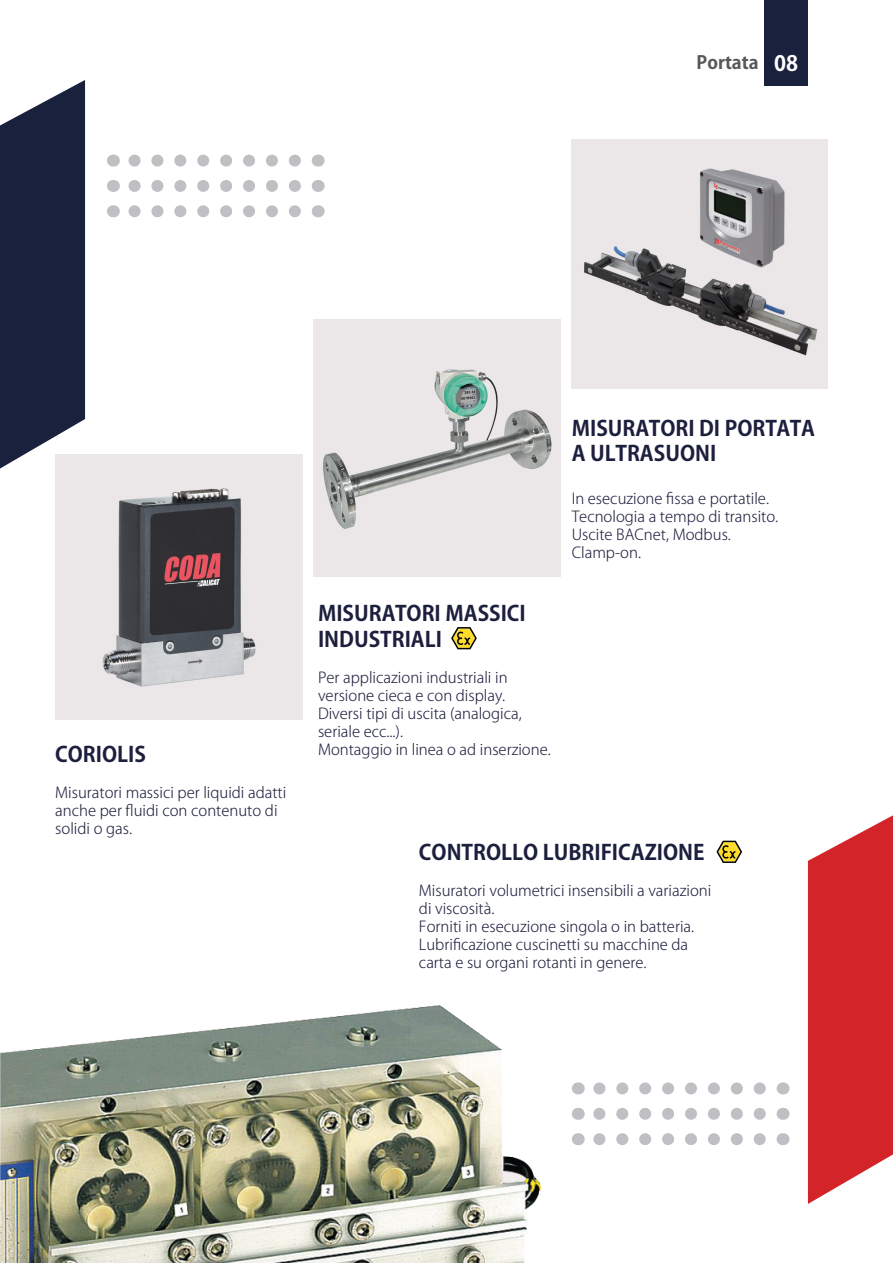
<style>
.page{position:relative;width:893px;height:1263px;background:#fff}
.page>*{position:absolute;margin:0;border:0;box-sizing:border-box;transform-origin:0 0}
.t1{font:700 21px "Koz Go Pr 6 N";color:#1d1f3e}
.t2{font:700 21px "Koz Go Pr 6 N";color:#1c1f3d}
.t3{font:700 21px "Koz Go Pr 6 N";color:#fff}
.t4{font:700 18px "Koz Go Pr 6 N";color:#57585a}
.t5{font:300 15px/18px "Koz Go Pr 6 N";color:#1c1f3d}
.t6{font:300 15px/18px "Koz Go Pr 6 N";color:#1d1f3e}
</style>
<div class="page">
<img style="left:0;top:1005px;width:585px;height:258px">
<svg style="left:716px;top:841px;width:26px;height:22px"></svg>
<img style="left:55px;top:455px;width:247px;height:264px">
<img style="left:313px;top:319px;width:248px;height:257px">
<img style="left:572px;top:139px;width:255px;height:250px">
<svg style="left:451px;top:627px;width:26px;height:22px"></svg>
<svg style="left:808px;top:815px;width:85px;height:389px;background:#d83e44"></svg>
<svg style="left:0;top:80px;width:85px;height:389px;background:#353c54"></svg>
<svg style="left:593px;top:1082px;width:167px;height:12px"></svg>
<svg style="left:782px;top:1082px;width:1px;height:12px"></svg>
<svg style="left:578px;top:1082px;width:1px;height:12px"></svg>
<svg style="left:593px;top:1108px;width:167px;height:12px"></svg>
<svg style="left:782px;top:1108px;width:1px;height:12px"></svg>
<svg style="left:578px;top:1108px;width:1px;height:12px"></svg>
<svg style="left:593px;top:1133px;width:167px;height:12px"></svg>
<svg style="left:782px;top:1133px;width:1px;height:12px"></svg>
<svg style="left:578px;top:1133px;width:1px;height:12px"></svg>
<svg style="left:128px;top:155px;width:167px;height:12px"></svg>
<svg style="left:318px;top:155px;width:1px;height:12px"></svg>
<svg style="left:113px;top:155px;width:1px;height:12px"></svg>
<svg style="left:128px;top:180px;width:167px;height:12px"></svg>
<svg style="left:318px;top:180px;width:1px;height:12px"></svg>
<svg style="left:113px;top:180px;width:1px;height:12px"></svg>
<svg style="left:128px;top:205px;width:167px;height:12px"></svg>
<svg style="left:318px;top:205px;width:1px;height:12px"></svg>
<svg style="left:113px;top:205px;width:1px;height:12px"></svg>
<div style="left:764px;top:0;width:44px;height:85px;background:#1a213d"></div>
<p class="t4" style="left:697px;top:52px;width:64px">Portata</p>
<p class="t3" style="left:774px;top:52px;width:26px">08</p>
<p class="t2" style="left:55px;top:743px;width:92px">CORIOLIS</p>
<p class="t5" style="left:55px;top:784px;width:233px">Misuratori massici per liquidi adatti anche per fluidi con contenuto di solidi o gas.</p>
<p class="t1" style="left:318px;top:602px;width:209px">MISURATORI MASSICI</p>
<p class="t1" style="left:318px;top:627px;width:126px">INDUSTRIALI</p>
<p class="t6" style="left:318px;top:668px;width:191px">Per applicazioni industriali in</p>
<p class="t6" style="left:318px;top:686px;width:205px">versione cieca e con display.<br>Diversi tipi di uscita (analogica,</p>
<p class="t6" style="left:318px;top:722px;width:86px">seriale ecc...).</p>
<p class="t6" style="left:318px;top:740px;width:234px">Montaggio in linea o ad inserzione.</p>
<p class="t1" style="left:572px;top:416px;width:245px">MISURATORI DI PORTATA</p>
<p class="t1" style="left:572px;top:442px;width:146px">A ULTRASUONI</p>
<p class="t6" style="left:572px;top:490px;width:199px">In esecuzione fissa e portatile.</p>
<p class="t6" style="left:572px;top:508px;width:208px">Tecnologia a tempo di transito.</p>
<p class="t6" style="left:572px;top:526px;width:161px">Uscite BACnet, Modbus.</p>
<p class="t6" style="left:572px;top:544px;width:71px">Clamp-on.</p>
<p class="t2" style="left:419px;top:841px;width:287px">CONTROLLO LUBRIFICAZIONE</p>
<p class="t5" style="left:419px;top:882px;width:294px">Misuratori volumetrici insensibili a variazioni di viscosità.<br>Forniti in esecuzione singola o in batteria.</p>
<p class="t5" style="left:419px;top:936px;width:271px">Lubrificazione cuscinetti su macchine da carta e su organi rotanti in genere.</p>
</div>
